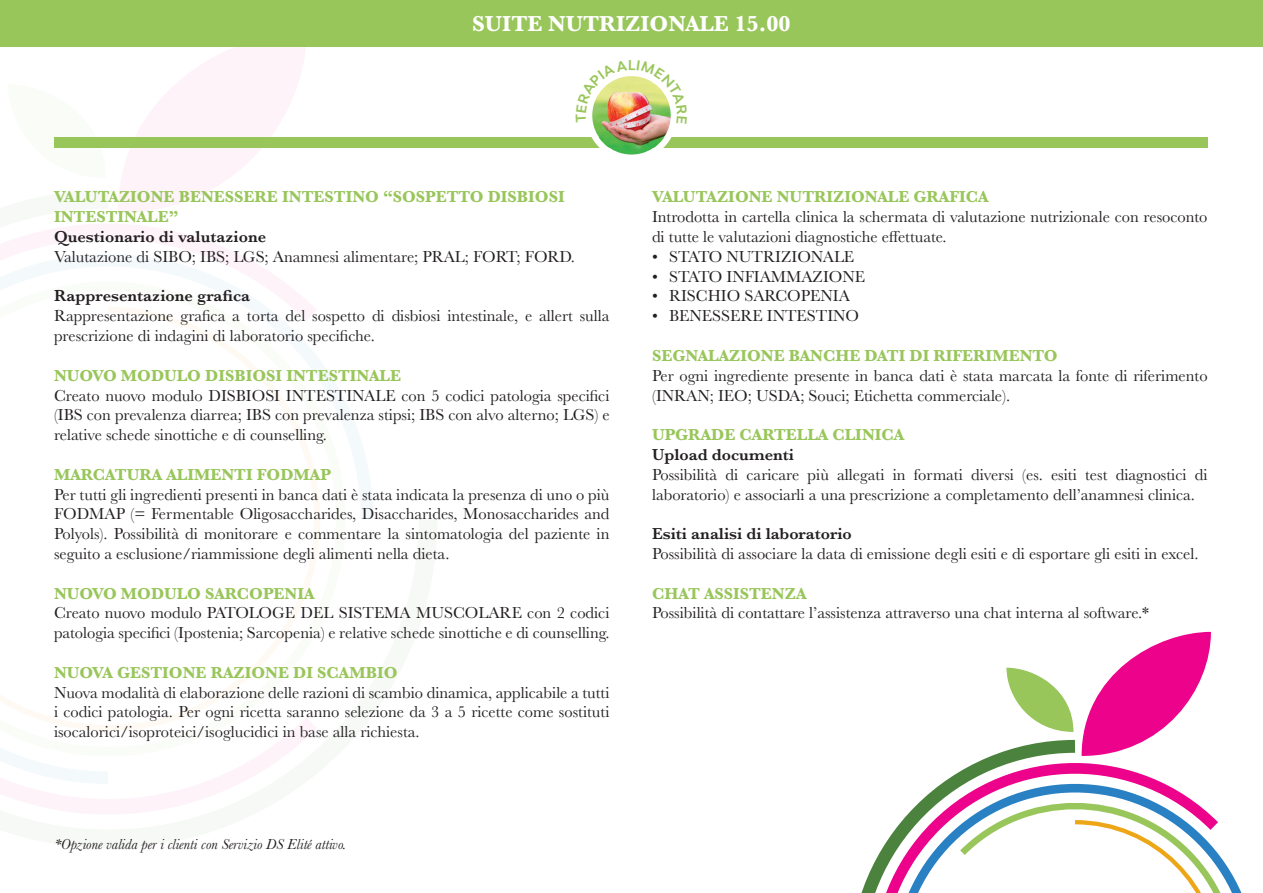
<style>
.page{position:relative;width:1263px;height:893px;background:#fff}
.page>*{position:absolute;margin:0;border:0;box-sizing:border-box;transform-origin:0 0}
.t1{font:700 22.5px "Baskerville";color:#fff}
.t2{font:16.5px/19.8px "Baskerville";color:#231f20}
.t3{font:700 16.5px "Baskerville";color:#99c65b}
.t4{font:600 16.5px "Baskerville";color:#231f20}
.t5{font:italic 15px "Baskerville";color:#231f20}
</style>
<div class="page">
<svg style="left:0;top:224px;width:224px;height:590px"></svg>
<svg style="left:0;top:248px;width:256px;height:542px"></svg>
<svg style="left:0;top:250px;width:373px;height:524px"></svg>
<svg style="left:0;top:304px;width:324px;height:430px"></svg>
<svg style="left:118px;top:47px;width:188px;height:166px"></svg>
<div style="left:0;top:0;width:1263px;height:47px;background:#99c65b"></div>
<div style="left:54px;top:137px;width:1153px;height:11px;background:#99c65b"></div>
<svg style="left:1012px;top:739px;width:63px;height:10px"></svg>
<svg style="left:861px;top:749px;width:295px;height:144px"></svg>
<svg style="left:889px;top:780px;width:353px;height:113px"></svg>
<svg style="left:1006px;top:668px;width:67px;height:64px"></svg>
<svg style="left:1081px;top:632px;width:130px;height:124px"></svg>
<div style="left:586px;top:70px;width:91px;height:91px;border:6px solid #fff;border-radius:50%"></div>
<img style="left:592px;top:76px;width:79px;height:79px;border-radius:39px">
<img style="left:586px;top:70px;width:91px;height:54px">
<p class="t1" style="left:472px;top:8px;width:320px">SUITE NUTRIZIONALE 15.00</p>
<p class="t3" style="left:54px;top:186px;width:512px">VALUTAZIONE BENESSERE INTESTINO “SOSPETTO DISBIOSI</p>
<p class="t3" style="left:54px;top:205px;width:126px">INTESTINALE”</p>
<p class="t4" style="left:54px;top:225px;width:214px">Questionario di valutazione</p>
<p class="t2" style="left:54px;top:247px;width:523px">Valutazione di SIBO; IBS; LGS; Anamnesi alimentare; PRAL; FORT; FORD.</p>
<p class="t4" style="left:54px;top:285px;width:198px">Rappresentazione grafica</p>
<p class="t2" style="left:54px;top:306px;width:557px">Rappresentazione grafica a torta del sospetto di disbiosi intestinale, e allert sulla prescrizione di indagini di laboratorio specifiche.</p>
<p class="t3" style="left:54px;top:364px;width:348px">NUOVO MODULO DISBIOSI INTESTINALE</p>
<p class="t2" style="left:54px;top:385px;width:557px;text-align:justify">Creato nuovo modulo DISBIOSI INTESTINALE con 5 codici patologia specifici (IBS con prevalenza diarrea; IBS con prevalenza stipsi; IBS con alvo alterno; LGS) e relative schede sinottiche e di counselling.</p>
<p class="t3" style="left:54px;top:463px;width:278px">MARCATURA ALIMENTI FODMAP</p>
<p class="t2" style="left:54px;top:484px;width:557px;text-align:justify">Per tutti gli ingredienti presenti in banca dati è stata indicata la presenza di uno o più FODMAP (= Fermentable Oligosaccharides, Disaccharides, Monosaccharides and Polyols). Possibilità di monitorare e commentare la sintomatologia del paziente in seguito a esclusione/riammissione degli alimenti nella dieta.</p>
<p class="t3" style="left:54px;top:582px;width:262px">NUOVO MODULO SARCOPENIA</p>
<p class="t2" style="left:54px;top:603px;width:557px">Creato nuovo modulo PATOLOGE DEL SISTEMA MUSCOLARE con 2 codici patologia specifici (Ipostenia; Sarcopenia) e relative schede sinottiche e di counselling.</p>
<p class="t3" style="left:54px;top:661px;width:345px">NUOVA GESTIONE RAZIONE DI SCAMBIO</p>
<p class="t2" style="left:54px;top:682px;width:557px;text-align:justify">Nuova modalità di elaborazione delle razioni di scambio dinamica, applicabile a tutti i codici patologia. Per ogni ricetta saranno selezione da 3 a 5 ricette come sostituti isocalorici/isoproteici/isoglucidici in base alla richiesta.</p>
<p class="t5" style="left:54px;top:834px;width:294px">*Opzione valida per i clienti con Servizio DS Elité attivo.</p>
<p class="t3" style="left:652px;top:186px;width:338px">VALUTAZIONE NUTRIZIONALE GRAFICA</p>
<p class="t2" style="left:652px;top:207px;width:557px">Introdotta in cartella clinica la schermata di valutazione nutrizionale con resoconto di tutte le valutazioni diagnostiche effettuate.</p>
<p class="t2" style="left:652px;top:247px;width:204px">• STATO NUTRIZIONALE</p>
<p class="t2" style="left:652px;top:267px;width:215px">• STATO INFIAMMAZIONE</p>
<p class="t2" style="left:652px;top:286px;width:199px">• RISCHIO SARCOPENIA</p>
<p class="t2" style="left:652px;top:306px;width:209px">• BENESSERE INTESTINO</p>
<p class="t3" style="left:652px;top:344px;width:407px">SEGNALAZIONE BANCHE DATI DI RIFERIMENTO</p>
<p class="t2" style="left:652px;top:366px;width:557px">Per ogni ingrediente presente in banca dati è stata marcata la fonte di riferimento (INRAN; IEO; USDA; Souci; Etichetta commerciale).</p>
<p class="t3" style="left:652px;top:423px;width:254px">UPGRADE CARTELLA CLINICA</p>
<p class="t4" style="left:652px;top:443px;width:144px">Upload documenti</p>
<p class="t2" style="left:652px;top:465px;width:557px">Possibilità di caricare più allegati in formati diversi (es. esiti test diagnostici di laboratorio) e associarli a una prescrizione a completamento dell’anamnesi clinica.</p>
<p class="t4" style="left:652px;top:522px;width:201px">Esiti analisi di laboratorio</p>
<p class="t2" style="left:652px;top:544px;width:548px">Possibilità di associare la data di emissione degli esiti e di esportare gli esiti in excel.</p>
<p class="t3" style="left:652px;top:582px;width:156px">CHAT ASSISTENZA</p>
<p class="t2" style="left:652px;top:603px;width:499px">Possibilità di contattare l’assistenza attraverso una chat interna al software.*</p>
</div>
